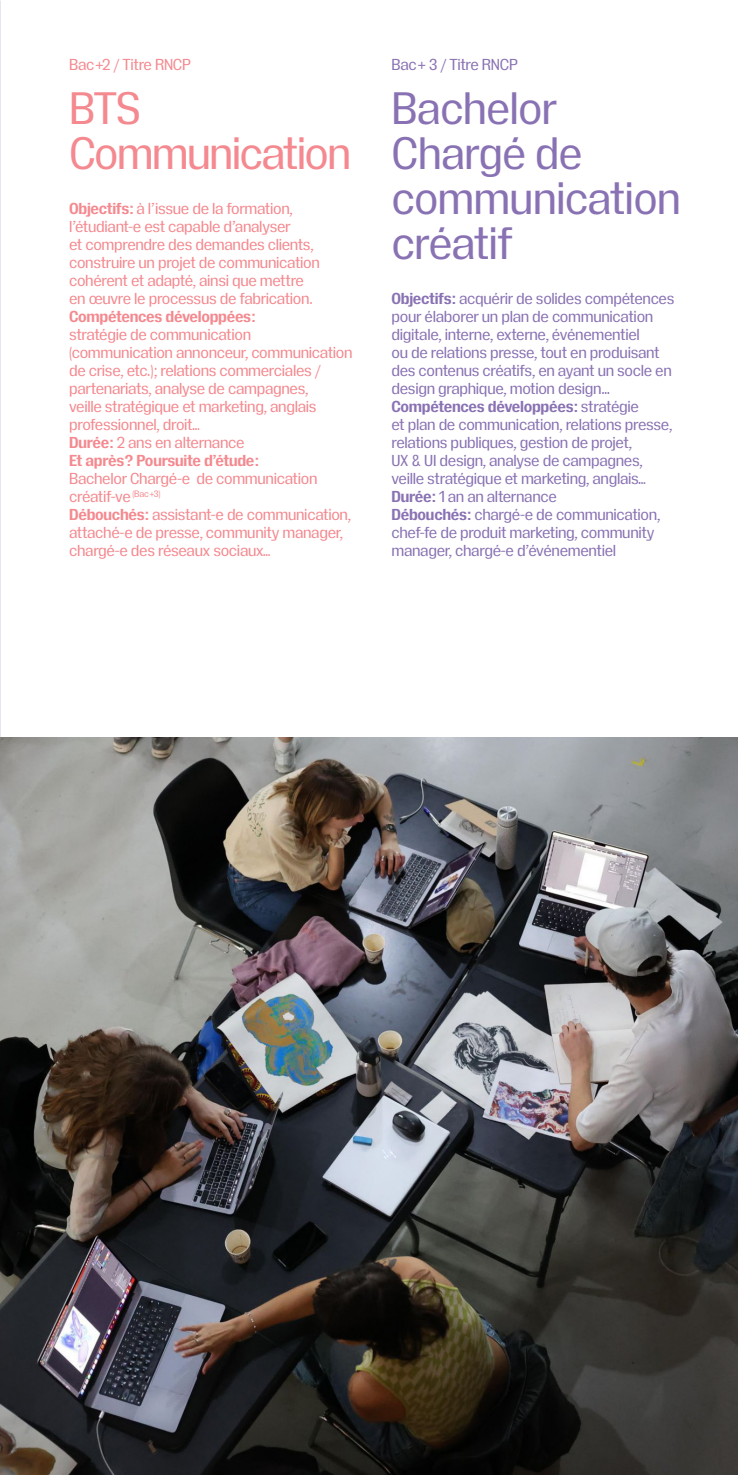
<style>
.page{position:relative;width:738px;height:1475px;background:#fff}
.page>*{position:absolute;margin:0;border:0;box-sizing:border-box;transform-origin:0 0}
.Moyen_titre{font:44px/45.2px "Insitu";letter-spacing:-.02em;color:#8972b3}
.Moyen_titre-2{font:44px/45.2px "Insitu";letter-spacing:-.04em;color:#f4898f}
.Texte_courant{font:15.4px/18px "Insitu";letter-spacing:-.02em;color:#f4898f}
.Texte_courant-2{font:15.4px/18px "Insitu";letter-spacing:-.02em;color:#8972b3}
.Texte_courant-3{font:700 15.4px "Insitu";letter-spacing:-.02em;color:#f4898f}
.s1{font-weight:700}
</style>
<div class="page">
<img style="left:0;top:737px;width:737px;height:737px">
<p class="Texte_courant" style="left:69px;top:54px;width:123px">Bac +2 / Titre RNCP</p>
<p class="Moyen_titre-2" style="left:69px;top:83px;width:283px">BTS<br>Communication</p>
<p class="Texte_courant" style="left:69px;top:198px;width:252px"><span class="s1">Objectifs :</span> à l’issue de la formation, l’étudiant-e est capable d’analyser<br>et comprendre des demandes clients, construire un projet de communication cohérent et adapté, ainsi que mettre en œuvre le processus de fabrication.</p>
<p class="Texte_courant-3" style="left:69px;top:305px;width:188px">Compétences développées :</p>
<p class="Texte_courant" style="left:69px;top:324px;width:285px">stratégie de communication (communication annonceur, communication de crise, etc.) ; relations commerciales / partenariats, analyse de campagnes,<br>veille stratégique et marketing, anglais professionnel, droit…</p>
<p class="Texte_courant" style="left:69px;top:432px;width:177px"><span class="s1">Durée :</span> 2 ans en alternance</p>
<p class="Texte_courant-3" style="left:69px;top:449px;width:191px">Et après ? Poursuite d’étude :</p>
<p class="Texte_courant" style="left:69px;top:468px;width:250px">Bachelor Chargé-e de communication créatif-ve <sup>(Bac</sup> <sup>+3)</sup></p>
<p class="Texte_courant" style="left:69px;top:504px;width:283px"><span class="s1">Débouchés :</span> assistant-e de communication, attaché-e de presse, community manager, chargé-e des réseaux sociaux…</p>
<p class="Texte_courant-2" style="left:391px;top:54px;width:128px">Bac + 3 / Titre RNCP</p>
<p class="Moyen_titre" style="left:391px;top:83px;width:291px">Bachelor<br>Chargé de communication créatif</p>
<p class="Texte_courant-2" style="left:391px;top:288px;width:284px"><span class="s1">Objectifs :</span> acquérir de solides compétences pour élaborer un plan de communication digitale, interne, externe, événementiel<br>ou de relations presse, tout en produisant des contenus créatifs, en ayant un socle en design graphique, motion design...</p>
<p class="Texte_courant-2" style="left:391px;top:396px;width:282px"><span class="s1">Compétences développées :</span> stratégie<br>et plan de communication, relations presse, relations publiques, gestion de projet,<br>UX &amp; UI design, analyse de campagnes, veille stratégique et marketing, anglais…</p>
<p class="Texte_courant-2" style="left:391px;top:486px;width:167px"><span class="s1">Durée :</span> 1 an an alternance</p>
<p class="Texte_courant-2" style="left:391px;top:504px;width:270px"><span class="s1">Débouchés :</span> chargé-e de communication, chef-fe de produit marketing, community manager, chargé-e d’événementiel</p>
</div>
